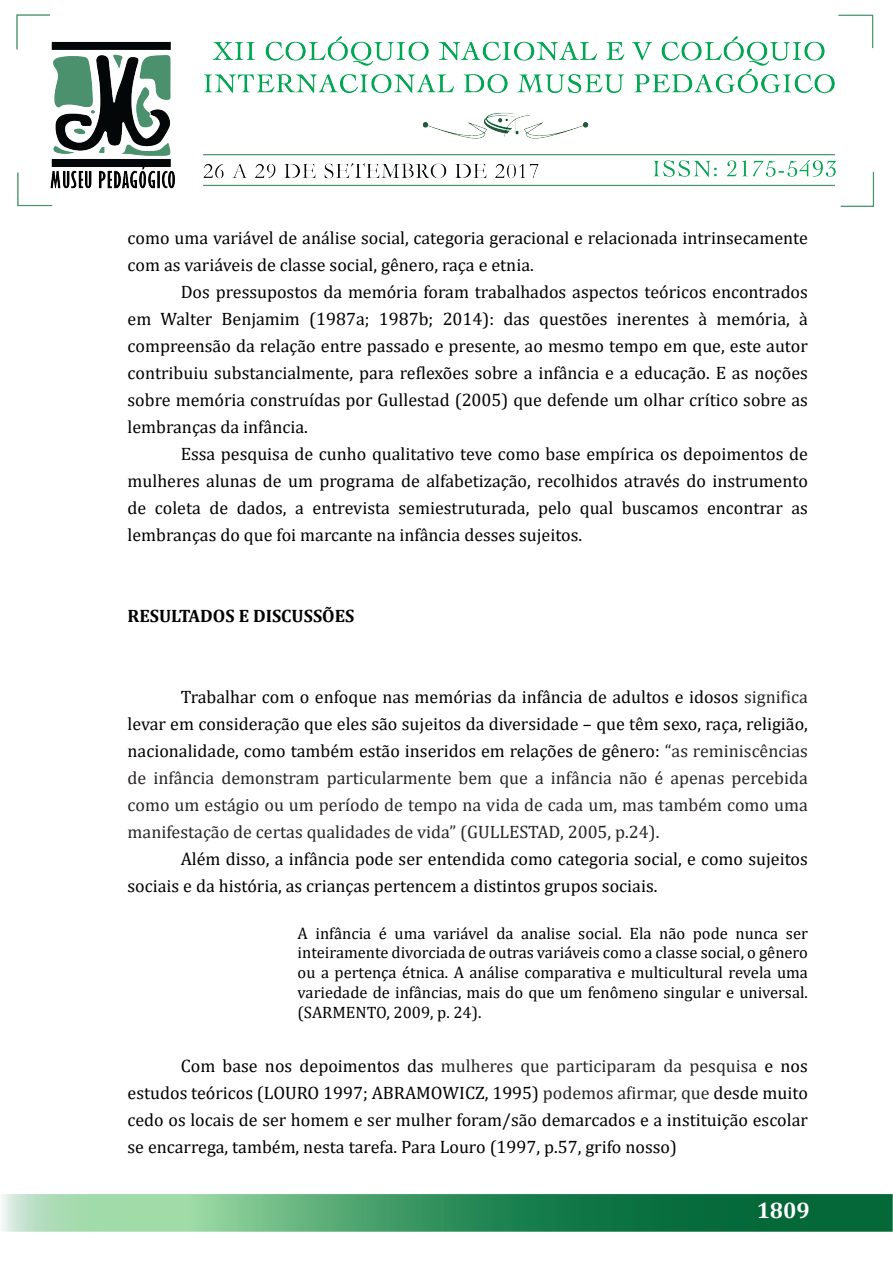
<style>
.page{position:relative;width:893px;height:1263px;background:#fff}
.page>*{position:absolute;margin:0;border:0;box-sizing:border-box;transform-origin:0 0}
.t1{font:700 22.5px "Cambria";color:#fff}
.t2{font:18px/27px "Cambria";color:#000;text-align:justify}
.t3{font:18px/27px "Cambria";color:#292526;text-align:justify}
.t4{font:700 18px "Cambria";color:#000}
.t5{font:16.5px/19.8px "Cambria";color:#000;text-align:justify}
.s1{color:#000}
.s2{color:#292526}
</style>
<div class="page">
<img style="left:2px;top:14px;width:890px;height:1218px">
<p class="t2" style="left:128px;top:224px;width:682px">como uma variável de análise social, categoria geracional e relacionada intrinsecamente com as variáveis de classe social, gênero, raça e etnia.</p>
<p class="t2" style="left:128px;top:278px;width:682px;text-indent:53px">Dos pressupostos da memória foram trabalhados aspectos teóricos encontrados em Walter Benjamim (1987a; 1987b; 2014): das questões inerentes à memória, à compreensão da relação entre passado e presente, ao mesmo tempo em que, este autor contribuiu substancialmente, para reflexões sobre a infância e a educação. E as noções sobre memória construídas por Gullestad (2005) que defende um olhar crítico sobre as lembranças da infância.</p>
<p class="t2" style="left:128px;top:440px;width:682px;text-indent:53px">Essa pesquisa de cunho qualitativo teve como base empírica os depoimentos de mulheres alunas de um programa de alfabetização, recolhidos através do instrumento de coleta de dados, a entrevista semiestruturada, pelo qual buscamos encontrar as lembranças do que foi marcante na infância desses sujeitos.</p>
<p class="t4" style="left:128px;top:603px;width:228px">RESULTADOS E DISCUSSÕES</p>
<p class="t3" style="left:128px;top:683px;width:682px;text-indent:53px"><span class="s1">Trabalhar com o enfoque nas memórias da infância de adultos e idosos</span> significa <span class="s1">levar em consideração que eles são sujeitos da diversidade – que têm sexo, raça, religião, nacionalidade, como também estão inseridos em relações de gênero:</span> “as reminiscências de infância demonstram particularmente bem que a infância não é apenas percebida como um estágio ou um período de tempo na vida de cada um, mas também como uma manifestação de certas qualidades de vida” (GULLESTAD, 2005, p.24).</p>
<p class="t2" style="left:128px;top:845px;width:682px;text-indent:53px">Além disso, a infância pode ser entendida como categoria social, e como sujeitos sociais e da história, as crianças pertencem a distintos grupos sociais.</p>
<p class="t5" style="left:298px;top:923px;width:512px">A infância é uma variável da analise social. Ela não pode nunca ser inteiramente divorciada de outras variáveis como a classe social, o gênero ou a pertença étnica. A análise comparativa e multicultural revela uma variedade de infâncias, mais do que um fenômeno singular e universal. (SARMENTO, 2009, p. 24).</p>
<p class="t2" style="left:128px;top:1052px;width:682px;text-indent:53px">Com base nos depoimentos das <span class="s2">mulheres que participaram da pesquisa</span> e nos estudos teóricos (LOURO 1997; ABRAMOWICZ, 1995) <span class="s2">podemos afirmar, que</span> desde muito cedo os locais de ser homem e ser mulher foram/são demarcados e a instituição escolar se encarrega, também, nesta tarefa. Para Louro (1997, p.57, grifo nosso)</p>
<p class="t1" style="left:757px;top:1195px;width:55px">1809</p>
</div>
